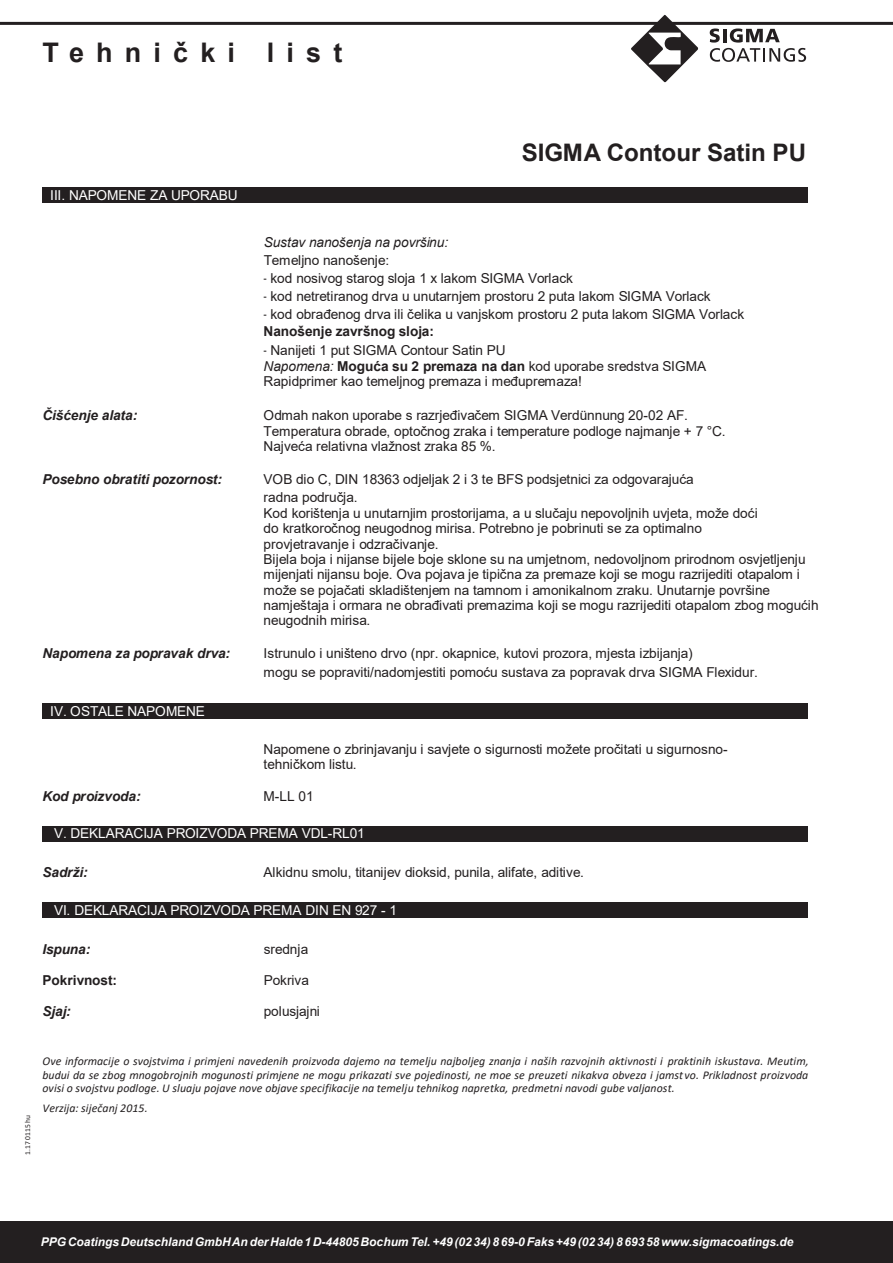
<style>
.page{position:relative;width:893px;height:1263px;background:#fff}
.page>*{position:absolute;margin:0;border:0;box-sizing:border-box;transform-origin:0 0}
.t1{font:700 27px "Arial";letter-spacing:.45em;color:#231f20}
.t2{font:700 24.15px "Arial";color:#231f20}
.t3{font:13.65px/15.1px "Arial";letter-spacing:-.005em;color:#231f20}
.t4{font:13.65px "Arial";letter-spacing:-.01em;color:#fff}
.t5{font:italic 700 13.65px "Arial";letter-spacing:-.005em;color:#231f20}
.t6{font:italic 13.65px "Arial";letter-spacing:-.005em;color:#231f20}
.t7{font:700 13.65px "Arial";letter-spacing:-.005em;color:#231f20}
.t8{font:italic 700 12px "Arial";color:#fff}
.t9{font:italic 11.85px/13.8px "Calibri";color:#231f20;text-align:justify}
.t10{font:7.5px "Calibri";letter-spacing:.015em;color:#231f20}
.s1{font-family:"Calibri";font-size:15.15px}
.s2{font-weight:700}
.s3{font-style:italic}
</style>
<div class="page">
<div style="left:0;top:1221px;width:893px;height:42px;background:#231f20"></div>
<hr style="left:0;top:22px;width:893px;height:3px;background:#231f20">
<svg style="left:631px;top:15px;width:67px;height:67px"></svg>
<svg style="left:710px;top:29px;width:96px;height:33px"></svg>
<div style="left:42px;top:187px;width:766px;height:16px;background:#231f20"></div>
<div style="left:42px;top:703px;width:766px;height:15px;background:#231f20"></div>
<div style="left:42px;top:826px;width:766px;height:15px;background:#231f20"></div>
<div style="left:42px;top:902px;width:766px;height:16px;background:#231f20"></div>
<h1 class="t1" style="left:43px;top:33px;width:301px">Tehnički list</h1>
<p class="t4" style="left:50px;top:186px;width:189px">III. NAPOMENE ZA UPORABU</p>
<h2 class="t2" style="left:522px;top:135px;width:286px">SIGMA Contour Satin PU</h2>
<p class="t10" style="left:23px;top:1155px;width:41px;rotate:-90deg">1.17 0115 hu</p>
<p class="t6" style="left:264px;top:233px;width:186px">Sustav nanošenja na površinu:</p>
<p class="t3" style="left:264px;top:253px;width:127px">Temeljno nanošenje:</p>
<p class="t3" style="left:264px;top:271px;width:311px"><span class="s1">-</span> kod nosivog starog sloja 1 x lakom SIGMA Vorlack</p>
<p class="t3" style="left:264px;top:289px;width:449px"><span class="s1">-</span> kod netretiranog drva u unutarnjem prostoru 2 puta lakom SIGMA Vorlack</p>
<p class="t3" style="left:264px;top:306px;width:482px;line-height:17.2px"><span class="s1">-</span> kod obrađenog drva ili čelika u vanjskom prostoru 2 puta lakom SIGMA Vorlack<br><span class="s2">Nanošenje završnog sloja:</span></p>
<p class="t3" style="left:264px;top:342px;width:444px"><span class="s1">-</span> Nanijeti 1 put SIGMA Contour Satin PU<br><span class="s3">Napomena:</span> <span class="s2">Moguća su 2 premaza na dan</span> kod uporabe sredstva SIGMA<br>Rapidprimer kao temeljnog premaza i međupremaza!</p>
<p class="t5" style="left:42px;top:406px;width:96px">Čišćenje alata:</p>
<p class="t3" style="left:264px;top:407px;width:464px;line-height:15.6px">Odmah nakon uporabe s razrjeđivačem SIGMA Verdünnung 20-02 AF.<br>Temperatura obrade, optočnog zraka i temperature podloge najmanje + 7 °C.<br>Najveća relativna vlažnost zraka 85 %.</p>
<p class="t5" style="left:42px;top:470px;width:181px">Posebno obratiti pozornost:</p>
<p class="t3" style="left:264px;top:470px;width:431px;line-height:18.5px">VOB dio C, DIN 18363 odjeljak 2 i 3 te BFS podsjetnici za odgovarajuća radna područja.</p>
<p class="t3" style="left:264px;top:506px;width:556px">Kod korištenja u unutarnjim prostorijama, a u slučaju nepovoljnih uvjeta, može doći<br>do kratkoročnog neugodnog mirisa. Potrebno je pobrinuti se za optimalno<br>provjetravanje i odzračivanje.<br>Bijela boja i nijanse bijele boje sklone su na umjetnom, nedovoljnom prirodnom osvjetljenju mijenjati nijansu boje. Ova pojava je tipična za premaze koji se mogu razrijediti otapalom i može se pojačati skladištenjem na tamnom i amonikalnom zraku. Unutarnje površine namještaja i ormara ne obrađivati premazima koji se mogu razrijediti otapalom zbog mogućih neugodnih mirisa.</p>
<p class="t5" style="left:42px;top:644px;width:189px">Napomena za popravak drva:</p>
<p class="t3" style="left:264px;top:644px;width:496px;line-height:18.3px">Istrunulo i uništeno drvo (npr. okapnice, kutovi prozora, mjesta izbijanja)<br>mogu se popraviti/nadomjestiti pomoću sustava za popravak drva SIGMA Flexidur.</p>
<p class="t4" style="left:50px;top:701px;width:156px">IV. OSTALE NAPOMENE</p>
<p class="t3" style="left:264px;top:741px;width:466px">Napomene o zbrinjavanju i savjete o sigurnosti možete pročitati u sigurnosno&shy;tehničkom listu.</p>
<p class="t5" style="left:42px;top:787px;width:100px">Kod proizvoda:</p>
<p class="t3" style="left:264px;top:788px;width:52px">M-LL 01</p>
<p class="t4" style="left:54px;top:824px;width:312px">V. DEKLARACIJA PROIZVODA PREMA VDL-RL01</p>
<p class="t5" style="left:42px;top:863px;width:47px">Sadrži:</p>
<p class="t3" style="left:264px;top:865px;width:322px">Alkidnu smolu, titanijev dioksid, punila, alifate, aditive.</p>
<p class="t4" style="left:54px;top:901px;width:344px">VI. DEKLARACIJA PROIZVODA PREMA DIN EN 927 - 1</p>
<p class="t5" style="left:42px;top:940px;width:49px">Ispuna:</p>
<p class="t3" style="left:264px;top:941px;width:46px">srednja</p>
<p class="t7" style="left:43px;top:971px;width:76px">Pokrivnost:</p>
<p class="t3" style="left:264px;top:972px;width:47px">Pokriva</p>
<p class="t5" style="left:43px;top:1002px;width:30px">Sjaj:</p>
<p class="t3" style="left:264px;top:1004px;width:58px">polusjajni</p>
<p class="t9" style="left:42px;top:1053px;width:768px">Ove informacije o svojstvima i primjeni navedenih proizvoda dajemo na temelju najboljeg znanja i naših razvojnih aktivnosti i praktinih iskustava. Meutim, budui da se zbog mnogobrojnih mogunosti primjene ne mogu prikazati sve pojedinosti, ne moe se preuzeti nikakva obveza i jamstvo. Prikladnost proizvoda ovisi o svojstvu podloge. U sluaju pojave nove objave specifikacije na temelju tehnikog napretka, predmetni navodi gube valjanost.</p>
<p class="t9" style="left:43px;top:1101px;width:107px">Verzija: siječanj 2015.</p>
<p class="t8" style="left:41px;top:1234px;width:754px">PPG Coatings Deutschland GmbH An der Halde 1 D-44805 Bochum Tel. +49 (02 34) 8 69-0 Faks +49 (02 34) 8 693 58 www.sigmacoatings.de</p>
</div>
